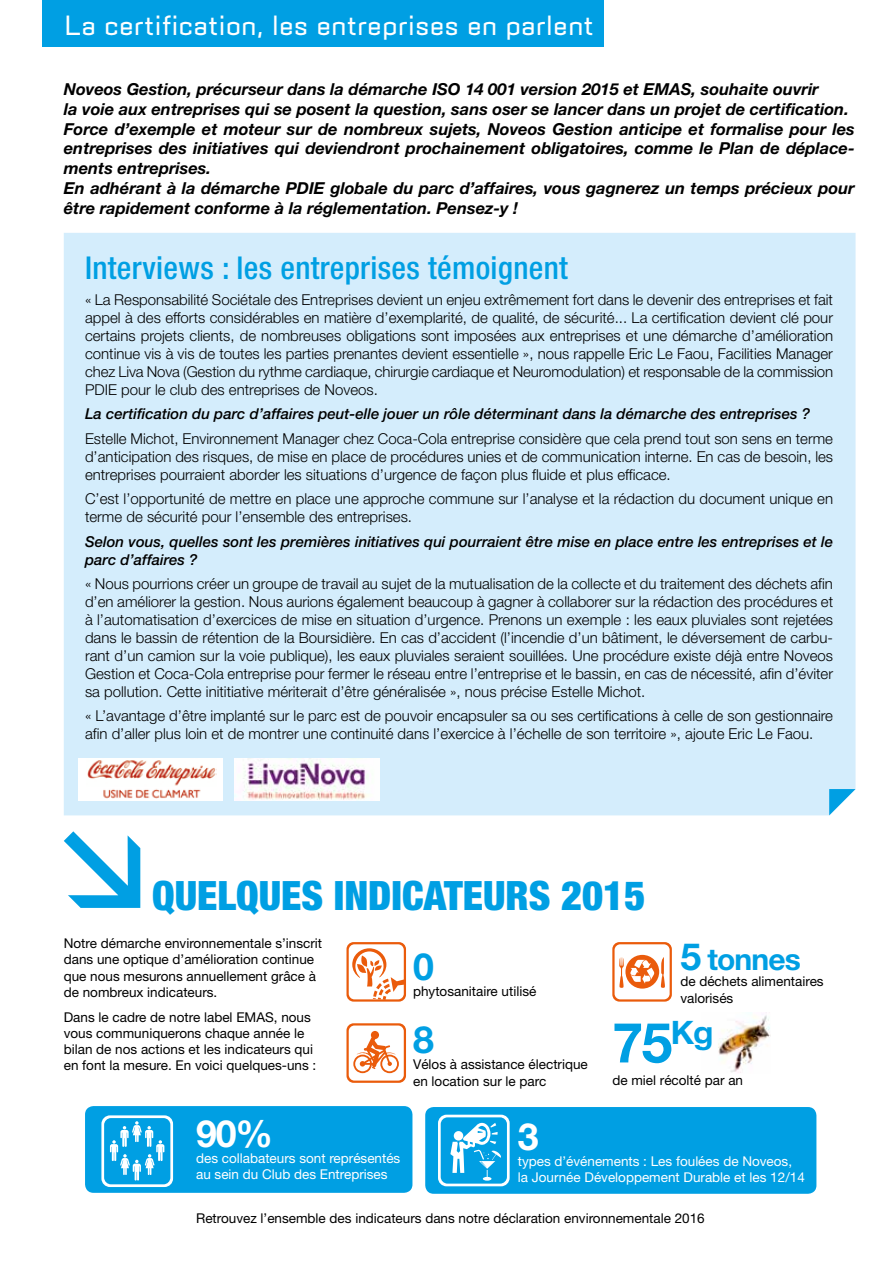
<style>
.page{position:relative;width:893px;height:1263px;background:#fff}
.page>*{position:absolute;margin:0;border:0;box-sizing:border-box;transform-origin:0 0}
.t1{font:700 55.5px "Helvetica Neue";color:#009fe3}
.t2{font:900 condensed 40.5px "Helvetica Neue";color:#009fe3}
.t3{font:700 37.5px "Helvetica Neue";color:#fff}
.t4{font:700 37.5px "Helvetica Neue";color:#009fe3}
.t5{font:500 condensed 31.5px "Helvetica Neue";letter-spacing:.01em;color:#009fe3}
.t6{font:700 30px "Helvetica Neue";letter-spacing:-.03em;color:#009fe3}
.t7{font:27px "Armada";color:#fff}
.t8{font:italic 700 16.5px/19.8px "Helvetica Neue";color:#000}
.t9{font:300 15px/18px "Helvetica Neue";color:#000;text-align:justify}
.t10{font:italic 500 15px/18px "Helvetica Neue";color:#000}
.t11{font:13.5px/16.2px "Helvetica Neue";color:#000}
.t12{font:13.5px/16.2px "Helvetica Neue";color:#fff}
.s1{font-size:37.5px}
</style>
<div class="page">
<div style="left:425px;top:1107px;width:391px;height:87px;background:#009fe3;border-radius:9px"></div>
<div style="left:85px;top:1106px;width:327px;height:87px;background:#009fe3;border-radius:9px"></div>
<div style="left:43px;top:0;width:561px;height:47px;background:#009fe3"></div>
<div style="left:64px;top:233px;width:791px;height:582px;background:#d4edfc"></div>
<svg style="left:64px;top:831px;width:76px;height:77px"></svg>
<svg style="left:829px;top:789px;width:26px;height:26px"></svg>
<div style="left:78px;top:758px;width:145px;height:42px;background:#fff"></div>
<img style="left:87px;top:760px;width:129px;height:39px">
<img style="left:235px;top:758px;width:144px;height:42px">
<svg style="left:346px;top:942px;width:60px;height:59px"></svg>
<svg style="left:346px;top:1023px;width:60px;height:60px"></svg>
<svg style="left:101px;top:1115px;width:72px;height:72px"></svg>
<svg style="left:438px;top:1115px;width:72px;height:71px"></svg>
<img style="left:718px;top:1012px;width:52px;height:61px">
<svg style="left:612px;top:942px;width:60px;height:59px"></svg>
<h3 class="t7" style="left:64px;top:9px;width:532px">La certification, les entreprises en parlent</h3>
<p class="t8" style="left:64px;top:79px;width:792px">Noveos Gestion, précurseur dans la démarche ISO 14 001 version 2015 et EMAS, souhaite ouvrir<br>la voie aux entreprises qui se posent la question, sans oser se lancer dans un projet de certification.<br>Force d’exemple et moteur sur de nombreux sujets, Noveos Gestion anticipe et formalise pour les entreprises des initiatives qui deviendront prochainement obligatoires, comme le Plan de déplace&shy;ments entreprises.<br>En adhérant à la démarche PDIE globale du parc d’affaires, vous gagnerez un temps précieux pour être rapidement conforme à la réglementation. Pensez-y !</p>
<h3 class="t5" style="left:85px;top:249px;width:484px">Interviews : les entreprises témoignent</h3>
<p class="t9" style="left:85px;top:290px;width:750px">« La Responsabilité Sociétale des Entreprises devient un enjeu extrêmement fort dans le devenir des entreprises et fait appel à des efforts considérables en matière d’exemplarité, de qualité, de sécurité... La certification devient clé pour certains projets clients, de nombreuses obligations sont imposées aux entreprises et une démarche d’amélioration continue vis à vis de toutes les parties prenantes devient essentielle », nous rappelle Eric Le Faou, Facilities Manager chez Liva Nova (Gestion du rythme cardiaque, chirurgie cardiaque et Neuromodulation) et responsable de la commission PDIE pour le club des entreprises de Noveos.</p>
<p class="t10" style="left:85px;top:405px;width:726px">La certification du parc d’affaires peut-elle jouer un rôle déterminant dans la démarche des entreprises ?</p>
<p class="t9" style="left:85px;top:429px;width:750px">Estelle Michot, Environnement Manager chez Coca-Cola entreprise considère que cela prend tout son sens en terme d’anticipation des risques, de mise en place de procédures unies et de communication interne. En cas de besoin, les entreprises pourraient aborder les situations d’urgence de façon plus fluide et plus efficace.</p>
<p class="t9" style="left:85px;top:490px;width:749px">C’est l’opportunité de mettre en place une approche commune sur l’analyse et la rédaction du document unique en terme de sécurité pour l’ensemble des entreprises.</p>
<p class="t10" style="left:85px;top:532px;width:750px">Selon vous, quelles sont les premières initiatives qui pourraient être mise en place entre les entreprises et le parc d’affaires ?</p>
<p class="t9" style="left:85px;top:574px;width:750px">« Nous pourrions créer un groupe de travail au sujet de la mutualisation de la collecte et du traitement des déchets afin d’en améliorer la gestion. Nous aurions également beaucoup à gagner à collaborer sur la rédaction des procédures et à l’automatisation d’exercices de mise en situation d’urgence. Prenons un exemple : les eaux pluviales sont rejetées dans le bassin de rétention de la Boursidière. En cas d’accident (l’incendie d’un bâtiment, le déversement de carbu&shy;rant d’un camion sur la voie publique), les eaux pluviales seraient souillées. Une procédure existe déjà entre Noveos Gestion et Coca-Cola entreprise pour fermer le réseau entre l’entreprise et le bassin, en cas de nécessité, afin d’éviter sa pollution. Cette inititiative mériterait d’être généralisée », nous précise Estelle Michot.</p>
<p class="t9" style="left:85px;top:707px;width:749px">« L’avantage d’être implanté sur le parc est de pouvoir encapsuler sa ou ses certifications à celle de son gestionnaire afin d’aller plus loin et de montrer une continuité dans l’exercice à l’échelle de son territoire », ajoute Eric Le Faou.</p>
<h2 class="t2" style="left:152px;top:870px;width:495px">QUELQUES INDICATEURS 2015</h2>
<p class="t11" style="left:64px;top:935px;width:260px">Notre démarche environnementale s’inscrit dans une optique d’amélioration continue que nous mesurons annuellement grâce à de nombreux indicateurs.</p>
<p class="t11" style="left:64px;top:1008px;width:254px">Dans le cadre de notre label EMAS, nous vous communiquerons chaque année le bilan de nos actions et les indicateurs qui en font la mesure. En voici quelques-uns :</p>
<h3 class="t6" style="left:680px;top:941px;width:122px"><span class="s1">5</span> tonnes</h3>
<p class="t11" style="left:680px;top:973px;width:145px">de déchets alimentaires valorisés</p>
<h3 class="t4" style="left:413px;top:943px;width:22px">0</h3>
<p class="t11" style="left:413px;top:983px;width:125px">phytosanitaire utilisé</p>
<h1 class="t1" style="left:612px;top:1008px;width:102px">75<sup>Kg</sup></h1>
<p class="t11" style="left:612px;top:1072px;width:132px">de miel récolté par an</p>
<h3 class="t4" style="left:413px;top:1017px;width:22px">8</h3>
<p class="t11" style="left:413px;top:1056px;width:176px">Vélos à assistance électrique en location sur le parc</p>
<h3 class="t3" style="left:518px;top:1113px;width:22px">3</h3>
<p class="t12" style="left:518px;top:1153px;width:289px">types d’événements : Les foulées de Noveos, la Journée Développement Durable et les 12/14</p>
<h3 class="t3" style="left:196px;top:1110px;width:78px">90%</h3>
<p class="t12" style="left:196px;top:1150px;width:206px">des collabateurs sont représentés au sein du Club des Entreprises</p>
<p class="t11" style="left:196px;top:1209px;width:510px">Retrouvez l’ensemble des indicateurs dans notre déclaration environnementale 2016</p>
</div>
